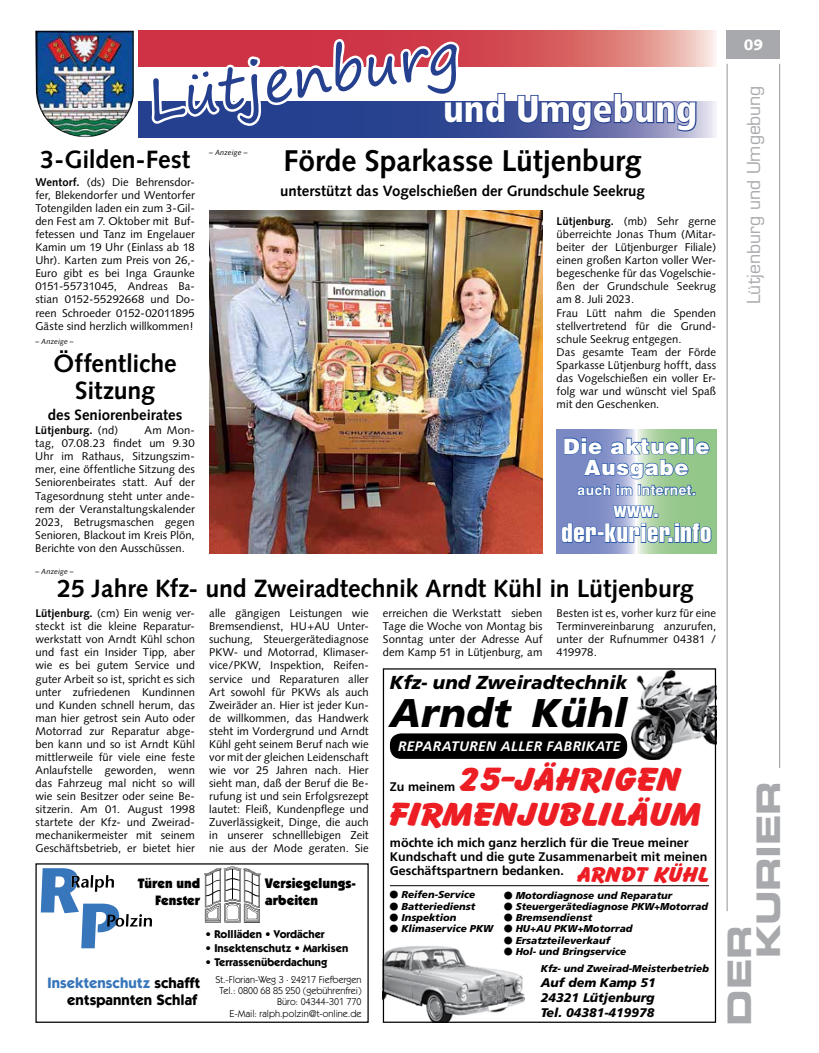
<style>
.page{position:relative;width:819px;height:1053px;background:#fff}
.page>*{position:absolute;margin:0;border:0;box-sizing:border-box;transform-origin:0 0}
.t1{font:57.5px "Segoe Print";color:#25408f}
.t2{font:italic 900 40px "Frutiger LT Std";color:#000}
.t3{font:900 condensed 37.5px "Frutiger LT Std";color:#fff}
.t4{font:35px/35px "Balloon";color:#ed1d24;scale:1.2 1}
.t5{font:32.5px/28.9px "Eurostile LT Std Bold Ex 2";letter-spacing:-.01em;color:#a7a9ac}
.t6{font:700 30px "Syntax LT Std";letter-spacing:-.005em;color:#000}
.t7{font:26.25px "Helvetica LT Std Comp";letter-spacing:.03em;color:#fff}
.t8{font:700 25px/27.5px "Syntax LT Std";letter-spacing:-.005em;color:#000;text-align:center}
.t9{font:900 21.25px/21.2px "Helvetica LT Std";letter-spacing:.03em;color:#fff;text-align:center}
.t10{font:900 condensed 20px "Helvetica LT Std";color:#fff}
.t11{font:italic 900 18.75px "Frutiger LT Std";color:#000}
.t12{font:17.5px "Eurostile LT Std";letter-spacing:-.005em;color:#a7a9ac}
.t13{font:700 15px "Syntax LT Std";color:#000}
.t14{font:700 15px/17.5px "Itc Kabel";color:#000;text-align:right}
.t15{font:900 15px "Syntax LT Std";color:#fff}
.t16{font:900 13.75px/16.5px "ITC Kabel Std";color:#000;text-align:right}
.t17{font:italic 700 13.75px "Frutiger LT Std";letter-spacing:.03em;color:#fff}
.t18{font:700 13.75px "Helvetica LT Std";letter-spacing:.04em;color:#fff}
.t19{font:700 12.5px/13.8px "Frutiger LT Std";color:#000}
.t20{font:italic 900 12.5px/15px "Frutiger LT Std";color:#000;text-align:justify}
.t21{font:11.25px/13px "Syntax";letter-spacing:.005em;color:#000;text-align:justify}
.t22{font:700 11.25px "ITC Kabel Std";color:#000}
.t23{font:700 11.25px "Syntax";letter-spacing:.01em;color:#000}
.t24{font:italic 900 10px "Frutiger LT Std";color:#000}
.t25{font:10px/11.2px "ITC Kabel Std";color:#000;text-align:right}
.t26{font:italic 7.5px "Syntax LT Std";letter-spacing:.01em;color:#000}
.s1{font-weight:700}
.s2{font-weight:400}
.s3{font-family:"Balloon";font-weight:400;font-size:22.5px;color:#ed1d24}
.s4{color:#3876bb}
</style>
<div class="page">
<hr style="left:726px;top:64px;width:1px;height:847px;background:#939598">
<hr style="left:779px;top:64px;width:1px;height:703px;background:#939598">
<div style="left:726px;top:30px;width:54px;height:29px;background:#a7a9ac"></div>
<svg style="left:41px;top:868px;width:111px;height:80px"></svg>
<svg style="left:204px;top:866px;width:57px;height:56px"></svg>
<img style="left:631px;top:670px;width:83px;height:89px">
<img style="left:385px;top:946px;width:140px;height:74px">
<div style="left:383px;top:668px;width:333px;height:354px;border:1px solid #000"></div>
<div style="left:390px;top:733px;width:237px;height:25px;background:#000;border-radius:11px"></div>
<hr style="left:390px;top:885px;width:319px;height:1px;background:#000">
<svg style="left:138px;top:102px;width:578px;height:35px;background:#8089b9"></svg>
<svg style="left:138px;top:31px;width:578px;height:35px;background:#db7273"></svg>
<svg style="left:516px;top:93px;width:181px;height:39px"></svg>
<img style="left:35px;top:31px;width:99px;height:106px">
<svg style="left:146px;top:37px;width:360px;height:100px"></svg>
<img style="left:209px;top:210px;width:333px;height:343px">
<svg style="left:556px;top:429px;width:160px;height:124px;background:#94b1b0"></svg>
<svg style="left:560px;top:436px;width:152px;height:107px;background:#83a1b2"></svg>
<p class="t1" style="left:139px;top:50px;width:317px;rotate:-9deg">Lütjenburg</p>
<p class="t3" style="left:443px;top:86px;width:256px">und Umgebung</p>
<p class="t8" style="left:40px;top:145px;width:151px">3-Gilden-Fest</p>
<p class="t21" style="left:35px;top:175px;width:161px"><span class="s1">Wentorf.</span> (ds) Die Behrensdor&shy;fer, Blekendorfer und Wentorfer Totengilden laden ein zum 3-Gil&shy;den Fest am 7. Oktober mit Buf&shy;fetessen und Tanz im Engelauer Kamin um 19 Uhr (Einlass ab 18<br>Uhr). Karten zum Preis von 26,- Euro gibt es bei Inga Graunke 0151-55731045, Andreas Ba&shy;stian 0152-55292668 und Do&shy;reen Schroeder 0152-02011895<br>Gäste sind herzlich willkommen!</p>
<p class="t26" style="left:35px;top:337px;width:40px">– Anzeige –</p>
<p class="t8" style="left:54px;top:349px;width:125px">Öffentliche<br>Sitzung</p>
<p class="t13" style="left:48px;top:406px;width:136px">des Seniorenbeirates</p>
<p class="t23" style="left:35px;top:424px;width:85px">Lütjenburg. <span class="s2">(nd)</span></p>
<p class="t21" style="left:35px;top:424px;width:161px;text-indent:109px">Am Mon&shy;tag, 07.08.23 findet um 9.30<br>Uhr im Rathaus, Sitzungszim&shy;mer, eine öffentliche Sitzung des Seniorenbeirates statt. Auf der Tagesordnung steht unter ande&shy;rem der Veranstaltungskalender 2023, Betrugsmaschen gegen Senioren, Blackout im Kreis Plön, Berichte von den Ausschüssen.</p>
<p class="t26" style="left:35px;top:567px;width:40px">– Anzeige –</p>
<p class="t26" style="left:209px;top:147px;width:40px">– Anzeige –</p>
<p class="t6" style="left:283px;top:144px;width:359px">Förde Sparkasse Lütjenburg</p>
<p class="t13" style="left:280px;top:182px;width:366px">unterstützt das Vogelschießen der Grundschule Seekrug</p>
<p class="t21" style="left:556px;top:215px;width:161px;text-align:left"><span class="s1">Lütjenburg.</span> (mb) Sehr gerne überreichte Jonas Thum (Mitar&shy;beiter der Lütjenburger Filiale) einen großen Karton voller Wer&shy;begeschenke für das Vogelschie&shy;ßen der Grundschule Seekrug am 8. Juli 2023.<br>Frau Lütt nahm die Spenden stellvertretend für die Grund&shy;schule Seekrug entgegen.<br>Das gesamte Team der Förde<br>Sparkasse Lütjenburg hofft, dass das Vogelschießen ein voller Er&shy;folg war und wünscht viel Spaß mit den Geschenken.</p>
<p class="t9" style="left:563px;top:435px;width:148px">Die aktuelle<br>Ausgabe</p>
<p class="t18" style="left:577px;top:481px;width:120px">auch im Internet.</p>
<p class="t10" style="left:613px;top:497px;width:47px">www.</p>
<p class="t7" style="left:561px;top:516px;width:151px">der-kurier.info</p>
<p class="t8" style="left:57px;top:575px;width:637px">25 Jahre Kfz- und Zweiradtechnik Arndt Kühl in Lütjenburg</p>
<p class="t21" style="left:383px;top:606px;width:161px">erreichen die Werkstatt sieben Tage die Woche von Montag bis Sonntag unter der Adresse Auf dem Kamp 51 in Lütjenburg, am</p>
<p class="t21" style="left:556px;top:606px;width:161px">Besten ist es, vorher kurz für eine Terminvereinbarung anzurufen, unter der Rufnummer 04381 / 419978.</p>
<p class="t21" style="left:35px;top:606px;width:161px"><span class="s1">Lütjenburg.</span> (cm) Ein wenig ver&shy;steckt ist die kleine Reparatur&shy;werkstatt von Arndt Kühl schon und fast ein Insider Tipp, aber wie es bei gutem Service und guter Arbeit so ist, spricht es sich unter zufriedenen Kundinnen und Kunden schnell herum, das man hier getrost sein Auto oder Motorrad zur Reparatur abge&shy;ben kann und so ist Arndt Kühl mittlerweile für viele eine feste Anlaufstelle geworden, wenn das Fahrzeug mal nicht so will wie sein Besitzer oder seine Be&shy;sitzerin. Am 01. August 1998 startete der Kfz- und Zweirad&shy;mechanikermeister mit seinem Geschäftsbetrieb, er bietet hier</p>
<p class="t21" style="left:209px;top:606px;width:161px">alle gängigen Leistungen wie Bremsendienst, HU+AU Unter&shy;suchung, Steuergerätediagnose PKW- und Motorrad, Klimaser&shy;vice/PKW, Inspektion, Reifen&shy;service und Reparaturen aller Art sowohl für PKWs als auch Zweiräder an. Hier ist jeder Kun&shy;de willkommen, das Handwerk steht im Vordergrund und Arndt Kühl geht seinem Beruf nach wie vor mit der gleichen Leidenschaft wie vor 25 Jahren nach. Hier sieht man, daß der Beruf die Be&shy;rufung ist und sein Erfolgsrezept lautet: Fleiß, Kundenpflege und Zuverlässigkeit, Dinge, die auch in unserer schnelllebigen Zeit nie aus der Mode geraten. Sie</p>
<p class="t11" style="left:390px;top:671px;width:239px">Kfz- und Zweiradtechnik</p>
<p class="t2" style="left:390px;top:689px;width:239px">Arndt Kühl</p>
<p class="t17" style="left:398px;top:738px;width:224px">REPARATUREN ALLER FABRIKATE</p>
<p class="t4" style="left:390px;top:761px;width:261px;text-indent:69px">25-JÄHRIGEN<br>FIRMENJUBLILÄUM</p>
<p class="t19" style="left:390px;top:836px;width:320px">möchte ich mich ganz herzlich für die Treue meiner<br>Kundschaft und die gute Zusammenarbeit mit meinen<br>Geschäftspartnern bedanken. <span class="s3">ARNDT KÜHL</span></p>
<p class="t19" style="left:390px;top:780px;width:67px">Zu meinem</p>
<p class="t16" style="left:138px;top:875px;width:64px">Türen und<br>Fenster</p>
<p class="t16" style="left:265px;top:875px;width:92px;text-align:left">Versiegelungs&shy;arbeiten</p>
<p class="t22" style="left:206px;top:927px;width:120px">• Rollläden • Vordächer</p>
<p class="t22" style="left:206px;top:941px;width:144px">• Insektenschutz • Markisen</p>
<p class="t22" style="left:206px;top:955px;width:123px">• Terrassenüberdachung</p>
<p class="t25" style="left:215px;top:973px;width:148px">St.-Florian-Weg 3 · 24217 Fiefbergen<br>Tel.: 0800 68 85 250 (gebührenfrei)<br>Büro: 04344-301 770<br>E-Mail: ralph.polzin@t-online.de</p>
<p class="t24" style="left:390px;top:888px;width:87px">● Reifen-Service</p>
<p class="t24" style="left:390px;top:900px;width:87px">● Batteriedienst</p>
<p class="t24" style="left:390px;top:911px;width:68px">● Inspektion</p>
<p class="t24" style="left:390px;top:922px;width:105px">● Klimaservice PKW</p>
<p class="t24" style="left:504px;top:889px;width:169px">● Motordiagnose und Reparatur</p>
<p class="t24" style="left:504px;top:900px;width:205px">● Steuergerätediagnose PKW+Motorrad</p>
<p class="t24" style="left:504px;top:911px;width:89px">● Bremsendienst</p>
<p class="t24" style="left:504px;top:922px;width:130px">● HU+AU PKW+Motorrad</p>
<p class="t24" style="left:504px;top:934px;width:107px">● Ersatzteileverkauf</p>
<p class="t24" style="left:504px;top:945px;width:123px">● Hol- und Bringservice</p>
<p class="t24" style="left:541px;top:962px;width:169px">Kfz- und Zweirad-Meisterbetrieb</p>
<p class="t20" style="left:541px;top:975px;width:116px">Auf dem Kamp 51<br>24321 Lütjenburg Tel. 04381-419978</p>
<p class="t14" style="left:48px;top:973px;width:154px"><span class="s4">Insektenschutz</span> schafft entspannten Schlaf</p>
<p class="t15" style="left:743px;top:36px;width:21px">09</p>
<p class="t12" style="left:743px;top:304px;width:220px;rotate:-90deg">Lütjenburg und Umgebung</p>
<p class="t5" style="left:724px;top:958px;width:179px;text-indent:-67px;rotate:-90deg">DER<br>KURIER</p>
</div>
